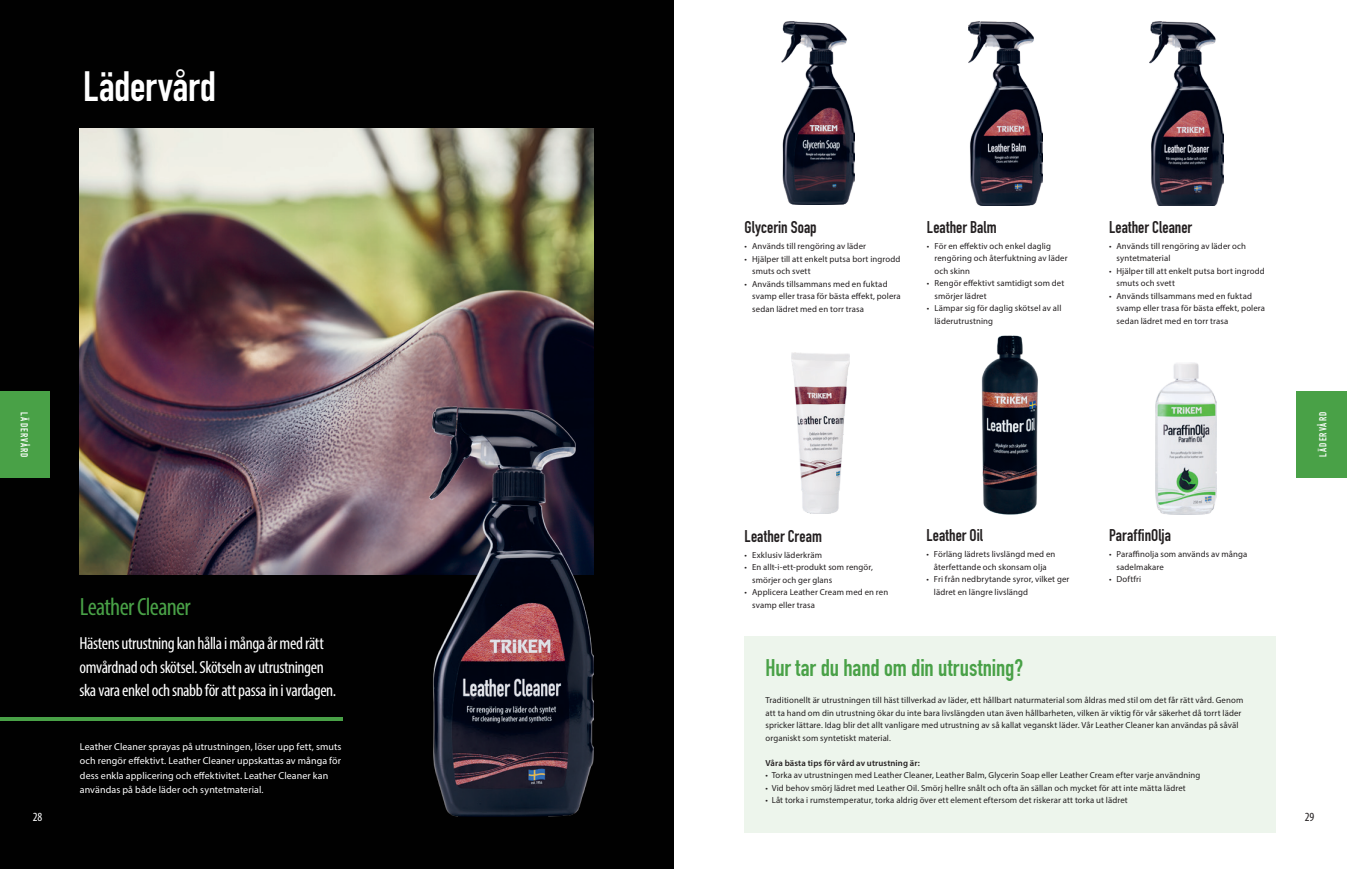
<style>
.page{position:relative;width:1347px;height:869px;background:#fff}
.page>*{position:absolute;margin:0;border:0;box-sizing:border-box;transform-origin:0 0}
.t1{font:41.75px "DIN Engschrift LT Pro";letter-spacing:-.005em;color:#fff}
.t2{font:condensed 25px "Myriad Pro";letter-spacing:-.03em;color:#49a147}
.t3{font:23.75px "DIN Engschrift LT Pro";letter-spacing:-.005em;color:#49a147}
.t4{font:condensed 17.5px/23.5px "Myriad Pro";letter-spacing:-.025em;color:#fff}
.t5{font:16.75px "DIN Engschrift LT Pro";letter-spacing:.005em;color:#231f20}
.t6{font:condensed 12.5px "Myriad Pro";color:#fff}
.t7{font:condensed 12.5px "Myriad Pro";color:#231f20}
.t8{font:10px/14.5px "Myriad Pro";letter-spacing:.01em;color:#fff}
.t9{font:10px "DIN Engschrift LT Pro";letter-spacing:.105em;color:#fff}
.t10{font:8.75px/12.5px "Myriad Pro";letter-spacing:.015em;color:#231f20}
.t11{font:600 8.75px "Myriad Pro";letter-spacing:.015em;color:#231f20}
</style>
<div class="page">
<div style="left:0;top:0;width:673px;height:868px;background:#010101"></div>
<img style="left:80px;top:128px;width:513px;height:446px">
<div style="left:0;top:390px;width:50px;height:87px;background:#49a147"></div>
<hr style="left:0;top:717px;width:342px;height:3px;background:#49a147">
<img style="left:981px;top:335px;width:57px;height:179px">
<img style="left:968px;top:21px;width:74px;height:184px">
<img style="left:791px;top:352px;width:58px;height:161px">
<img style="left:1155px;top:363px;width:61px;height:151px">
<img style="left:781px;top:21px;width:73px;height:184px">
<div style="left:744px;top:636px;width:532px;height:196px;background:#edf5ec"></div>
<div style="left:1296px;top:390px;width:50px;height:87px;background:#49a147"></div>
<img style="left:429px;top:406px;width:164px;height:410px">
<img style="left:1149px;top:21px;width:74px;height:184px">
<h1 class="t1" style="left:83px;top:61px;width:134px">Lädervård</h1>
<p class="t9" style="left:30px;top:412px;width:46px;rotate:90deg">LÄDERVÅRD</p>
<h3 class="t6" style="left:33px;top:808px;width:11px">28</h3>
<h2 class="t2" style="left:80px;top:591px;width:112px">Leather Cleaner</h2>
<h3 class="t4" style="left:80px;top:631px;width:258px">Hästens utrustning kan hålla i många år med rätt omvårdnad och skötsel. Skötseln av utrustningen ska vara enkel och snabb för att passa in i vardagen.</h3>
<p class="t8" style="left:80px;top:738px;width:263px">Leather Cleaner sprayas på utrustningen, löser upp fett, smuts och rengör effektivt. Leather Cleaner uppskattas av många för dess enkla applicering och effektivitet. Leather Cleaner kan användas på både läder och syntetmaterial.</p>
<h3 class="t5" style="left:744px;top:217px;width:74px">Glycerin Soap</h3>
<p class="t10" style="left:744px;top:240px;width:123px">• Används till rengöring av läder</p>
<p class="t10" style="left:752px;top:252px;width:150px;text-indent:-7px">• Hjälper till att enkelt putsa bort ingrodd smuts och svett</p>
<p class="t10" style="left:752px;top:277px;width:150px;text-indent:-7px">• Används tillsammans med en fuktad svamp eller trasa för bästa effekt, polera sedan lädret med en torr trasa</p>
<h3 class="t5" style="left:927px;top:217px;width:71px">Leather Balm</h3>
<p class="t10" style="left:934px;top:239px;width:134px;text-indent:-7px">• För en effektiv och enkel daglig rengöring och återfuktning av läder och skinn</p>
<p class="t10" style="left:934px;top:276px;width:131px;text-indent:-7px">• Rengör effektivt samtidigt som det smörjer lädret</p>
<p class="t10" style="left:934px;top:301px;width:128px;text-indent:-7px">• Lämpar sig för daglig skötsel av all läderutrustning</p>
<h3 class="t5" style="left:1109px;top:217px;width:85px">Leather Cleaner</h3>
<p class="t10" style="left:1116px;top:239px;width:131px;text-indent:-7px">• Används till rengöring av läder och syntetmaterial</p>
<p class="t10" style="left:1116px;top:264px;width:150px;text-indent:-7px">• Hjälper till att enkelt putsa bort ingrodd smuts och svett</p>
<p class="t10" style="left:1116px;top:289px;width:150px;text-indent:-7px">• Används tillsammans med en fuktad svamp eller trasa för bästa effekt, polera sedan lädret med en torr trasa</p>
<h3 class="t5" style="left:744px;top:526px;width:79px">Leather Cream</h3>
<p class="t10" style="left:744px;top:548px;width:79px">• Exklusiv läderkräm</p>
<p class="t10" style="left:752px;top:560px;width:122px;text-indent:-7px">• En allt-i-ett-produkt som rengör, smörjer och ger glans</p>
<p class="t10" style="left:752px;top:585px;width:138px;text-indent:-7px">• Applicera Leather Cream med en ren svamp eller trasa</p>
<h3 class="t5" style="left:926px;top:525px;width:58px">Leather Oil</h3>
<p class="t10" style="left:926px;top:547px;width:130px;text-align:center">• Förläng lädrets livslängd med en återfettande och skonsam olja</p>
<p class="t10" style="left:934px;top:572px;width:137px;text-indent:-7px">• Fri från nedbrytande syror, vilket ger lädret en längre livslängd</p>
<h3 class="t5" style="left:1109px;top:525px;width:63px">ParaffinOlja</h3>
<p class="t10" style="left:1116px;top:547px;width:132px;text-indent:-7px">• Paraffinolja som används av många sadelmakare</p>
<p class="t10" style="left:1109px;top:572px;width:34px">• Doftfri</p>
<h3 class="t3" style="left:765px;top:653px;width:259px">Hur tar du hand om din utrustning?</h3>
<p class="t10" style="left:765px;top:693px;width:479px">Traditionellt är utrustningen till häst tillverkad av läder, ett hållbart naturmaterial som åldras med stil om det får rätt vård. Genom att ta hand om din utrustning ökar du inte bara livslängden utan även hållbarheten, vilken är viktig för vår säkerhet då torrt läder spricker lättare. Idag blir det allt vanligare med utrustning av så kallat veganskt läder. Vår Leather Cleaner kan användas på såväl organiskt som syntetiskt material.</p>
<p class="t11" style="left:765px;top:756px;width:156px">Våra bästa tips för vård av utrustning är:</p>
<p class="t10" style="left:765px;top:768px;width:436px">• Torka av utrustningen med Leather Cleaner, Leather Balm, Glycerin Soap eller Leather Cream efter varje användning</p>
<p class="t10" style="left:765px;top:781px;width:422px">• Vid behov smörj lädret med Leather Oil. Smörj hellre snålt och ofta än sällan och mycket för att inte mätta lädret</p>
<p class="t10" style="left:765px;top:793px;width:364px">• Låt torka i rumstemperatur, torka aldrig över ett element eftersom det riskerar att torka ut lädret</p>
<p class="t9" style="left:1317px;top:456px;width:46px;rotate:-90deg">LÄDERVÅRD</p>
<h3 class="t7" style="left:1304px;top:808px;width:11px">29</h3>
</div>
